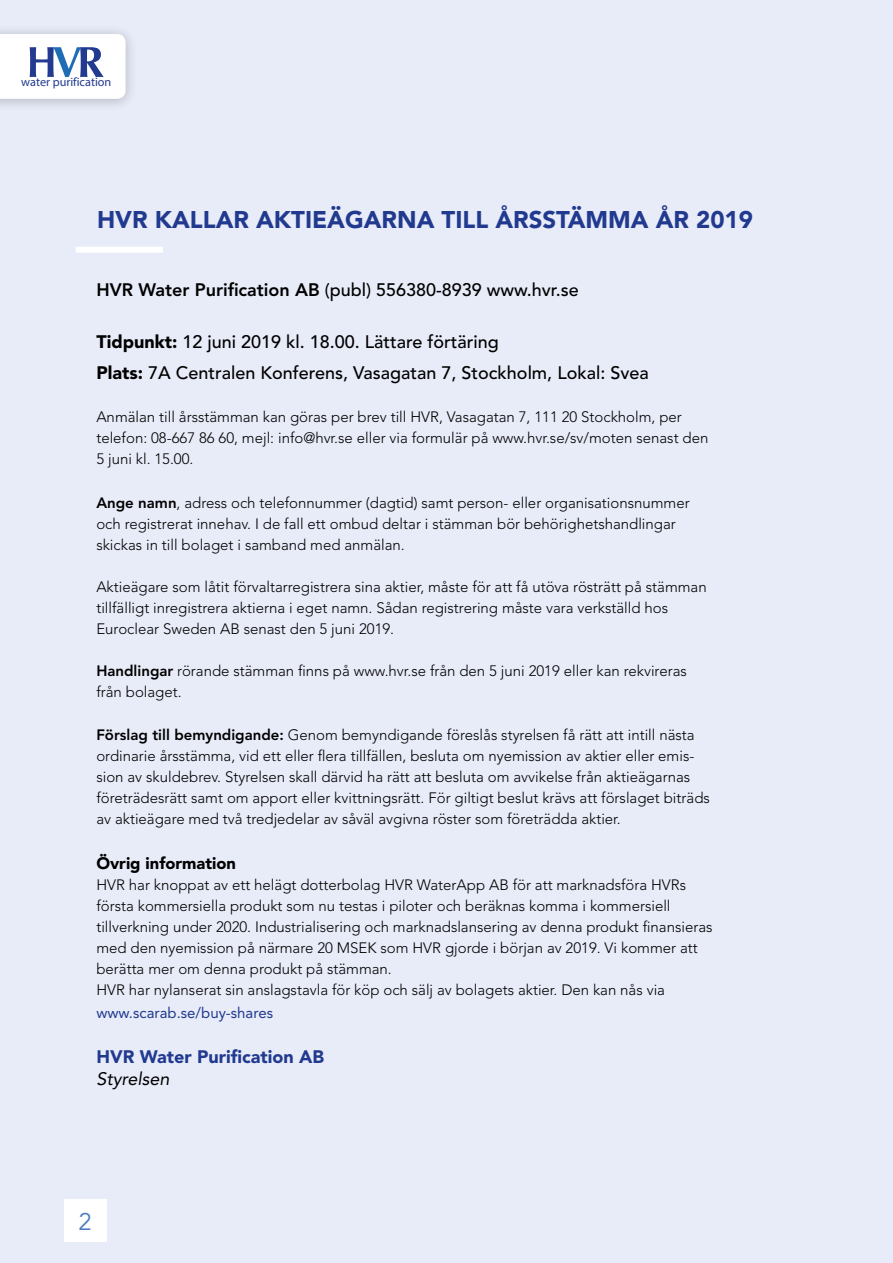
<style>
.page{position:relative;width:893px;height:1263px;background:#e8ecf8}
.page>*{position:absolute;margin:0;border:0;box-sizing:border-box;transform-origin:0 0}
.t1{font:900 24px "Avenir LT Std";color:#213a8f}
.t2{font:24px "Avenir LT Std";color:#4b7ec0}
.t3{font:500 18px/30px "Avenir LT Std";color:#000}
.t4{font:900 18px "Avenir LT Std";color:#213a8f}
.t5{font:italic 18px "Avenir LT Std";color:#000}
.t6{font:900 16.5px "Avenir LT Std";color:#000}
.t7{font:300 15px/21px "Avenir LT Std";color:#000}
.t8{font:15px "Avenir LT Std";color:#213a8f}
.t9{font:12.15px "Myriad Pro";color:#223a8f}
.s1{font-weight:800}
.s2{font-weight:900}
</style>
<div class="page">
<div style="left:64px;top:1199px;width:42px;height:43px;background:#fff"></div>
<div style="left:76px;top:247px;width:87px;height:6px;background:#fff"></div>
<div style="left:0;top:24px;width:138px;height:89px;background:#000;opacity:.23"></div>
<svg style="left:0;top:34px;width:126px;height:65px"></svg>
<p class="t9" style="left:21px;top:74px;width:92px">water purif ication</p>
<h1 class="t1" style="left:97px;top:205px;width:657px">HVR KALLAR AKTIEÄGARNA TILL ÅRSSTÄMMA ÅR 2019</h1>
<p class="t3" style="left:96px;top:275px;width:484px"><span class="s1">HVR Water Purification AB</span> (publ) 556380-8939 www.hvr.se</p>
<p class="t3" style="left:96px;top:328px;width:554px"><span class="s2">Tidpunkt:</span> 12 juni 2019 kl. 18.00. Lättare förtäring<br><span class="s2">Plats:</span> 7A Centralen Konferens, Vasagatan 7, Stockholm, Lokal: Svea</p>
<p class="t7" style="left:96px;top:406px;width:613px">Anmälan till årsstämman kan göras per brev till HVR, Vasagatan 7, 111 20 Stockholm, per telefon: 08-667 86 60, mejl: info@hvr.se eller via formulär på www.hvr.se/sv/moten senast den<br>5 juni kl. 15.00.</p>
<p class="t7" style="left:96px;top:492px;width:595px"><span class="s1">Ange namn</span>, adress och telefonnummer (dagtid) samt person- eller organisationsnummer och registrerat innehav. I de fall ett ombud deltar i stämman bör behörighetshandlingar skickas in till bolaget i samband med anmälan.</p>
<p class="t7" style="left:96px;top:576px;width:612px">Aktieägare som låtit förvaltarregistrera sina aktier, måste för att få utöva rösträtt på stämman tillfälligt inregistrera aktierna i eget namn. Sådan registrering måste vara verkställd hos<br>Euroclear Sweden AB senast den 5 juni 2019.</p>
<p class="t7" style="left:96px;top:660px;width:592px"><span class="s1">Handlingar</span> rörande stämman finns på www.hvr.se från den 5 juni 2019 eller kan rekvireras från bolaget.</p>
<p class="t7" style="left:96px;top:724px;width:615px"><span class="s1">Förslag till bemyndigande:</span> Genom bemyndigande föreslås styrelsen få rätt att intill nästa ordinarie årsstämma, vid ett eller flera tillfällen, besluta om nyemission av aktier eller emis&shy;sion av skuldebrev. Styrelsen skall därvid ha rätt att besluta om avvikelse från aktieägarnas företrädesrätt samt om apport eller kvittningsrätt. För giltigt beslut krävs att förslaget biträds av aktieägare med två tredjedelar av såväl avgivna röster som företrädda aktier.</p>
<p class="t6" style="left:96px;top:853px;width:141px">Övrig information</p>
<p class="t7" style="left:96px;top:874px;width:618px">HVR har knoppat av ett helägt dotterbolag HVR WaterApp AB för att marknadsföra HVRs första kommersiella produkt som nu testas i piloter och beräknas komma i kommersiell tillverkning under 2020. Industrialisering och marknadslansering av denna produkt finansieras med den nyemission på närmare 20 MSEK som HVR gjorde i början av 2019. Vi kommer att berätta mer om denna produkt på stämman.<br>HVR har nylanserat sin anslagstavla för köp och sälj av bolagets aktier. Den kan nås via</p>
<p class="t8" style="left:96px;top:1004px;width:178px">www.scarab.se/buy-shares</p>
<p class="t4" style="left:96px;top:1045px;width:229px">HVR Water Purification AB</p>
<p class="t5" style="left:96px;top:1068px;width:75px">Styrelsen</p>
<h1 class="t2" style="left:78px;top:1207px;width:15px">2</h1>
</div>
